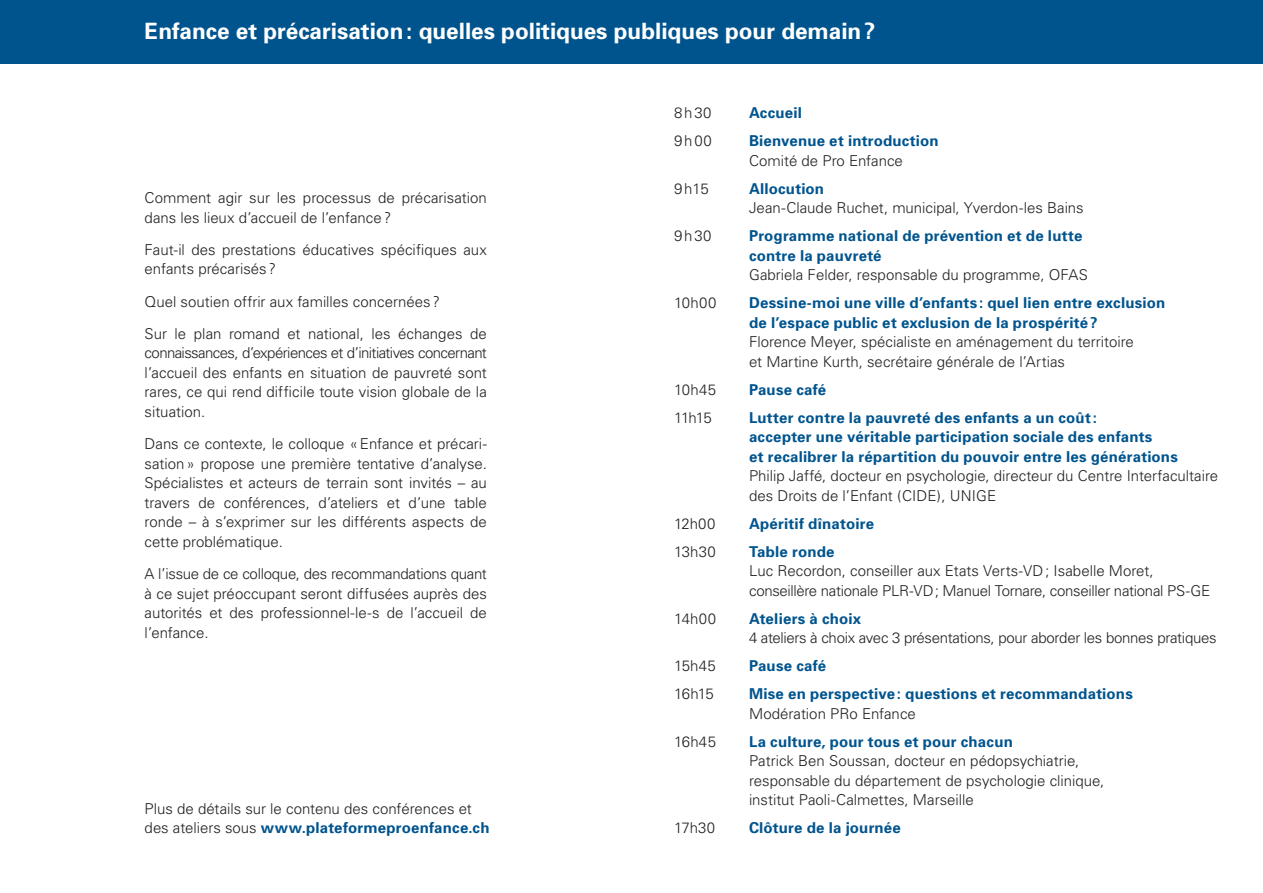
<style>
.page{position:relative;width:1263px;height:893px;background:#fff}
.page>*{position:absolute;margin:0;border:0;box-sizing:border-box;transform-origin:0 0}
.t1{font:700 22.5px "Univers";color:#fff}
.t2{font:300 15px/19.5px "Univers";color:#231f20}
.t3{font:700 15px/19.5px "Univers";letter-spacing:.015em;color:#00548e}
.t4{font:300 15px/19.5px "Univers";letter-spacing:-.02em;color:#231f20}
.s1{font-weight:700;color:#00548e}
.s2{font-weight:300;color:#231f20}
</style>
<div class="page">
<div style="left:0;top:0;width:1263px;height:64px;background:#00548e"></div>
<p class="t1" style="left:145px;top:18px;width:732px">Enfance et précarisation: quelles politiques publiques pour demain?</p>
<p class="t2" style="left:145px;top:188px;width:344px">Comment agir sur les processus de précarisation dans les lieux d’accueil de l’enfance?</p>
<p class="t2" style="left:145px;top:240px;width:344px">Faut-il des prestations éducatives spécifiques aux enfants précarisés ?</p>
<p class="t2" style="left:145px;top:292px;width:297px">Quel soutien offrir aux familles concernées ?</p>
<p class="t2" style="left:145px;top:324px;width:344px;text-align:justify">Sur le plan romand et national, les échanges de connaissances, d’expériences et d’initiatives concernant l’accueil des enfants en situation de pauvreté sont rares, ce qui rend difficile toute vision globale de la situation.</p>
<p class="t2" style="left:145px;top:434px;width:344px;text-align:justify">Dans ce contexte, le colloque «Enfance et précari&shy;sation» propose une première tentative d’analyse.<br>Spécialistes et acteurs de terrain sont invités – au travers de conférences, d’ateliers et d’une table ronde – à s’exprimer sur les différents aspects de cette problématique.</p>
<p class="t2" style="left:145px;top:564px;width:344px;text-align:justify">A l’issue de ce colloque, des recommandations quant à ce sujet préoccupant seront diffusées auprès des autorités et des professionnel-le-s de l’accueil de l’enfance.</p>
<p class="t2" style="left:145px;top:799px;width:346px">Plus de détails sur le contenu des conférences et des ateliers sous <span class="s1">www.plateformeproenfance.ch</span></p>
<p class="t2" style="left:674px;top:103px;width:39px">8h30</p>
<p class="t3" style="left:749px;top:103px;width:55px">Accueil</p>
<p class="t2" style="left:674px;top:131px;width:39px">9h00</p>
<p class="t3" style="left:749px;top:131px;width:191px">Bienvenue et introduction<br><span class="s2">Comité de Pro Enfance</span></p>
<p class="t2" style="left:674px;top:179px;width:36px">9h15</p>
<p class="t2" style="left:749px;top:179px;width:336px"><span class="s1">Allocution<br></span>Jean-Claude Ruchet, municipal, Yverdon-les Bains</p>
<p class="t2" style="left:674px;top:226px;width:39px">9h30</p>
<p class="t3" style="left:749px;top:226px;width:340px">Programme national de prévention et de lutte contre la pauvreté<br><span class="s2">Gabriela Felder, responsable du programme, OFAS</span></p>
<p class="t2" style="left:674px;top:293px;width:44px">10h00</p>
<p class="t3" style="left:749px;top:293px;width:418px">Dessine-moi une ville d’enfants: quel lien entre exclusion de l’espace public et exclusion de la prospérité?<br><span class="s2">Florence Meyer, spécialiste en aménagement du territoire<br>et Martine Kurth, secrétaire générale de l’Artias</span></p>
<p class="t2" style="left:674px;top:380px;width:44px">10h45</p>
<p class="t3" style="left:749px;top:380px;width:79px">Pause café</p>
<p class="t2" style="left:674px;top:408px;width:39px">11h15</p>
<p class="t3" style="left:749px;top:408px;width:471px">Lutter contre la pauvreté des enfants a un coût:<br>accepter une véritable participation sociale des enfants<br>et recalibrer la répartition du pouvoir entre les générations<br><span class="s2">Philip Jaffé, docteur en psychologie, directeur du Centre Interfacultaire des Droits de l’Enfant (CIDE), UNIGE</span></p>
<p class="t2" style="left:674px;top:514px;width:43px">12h00</p>
<p class="t3" style="left:749px;top:514px;width:127px">Apéritif dînatoire</p>
<p class="t2" style="left:674px;top:542px;width:43px">13h30</p>
<p class="t2" style="left:749px;top:542px;width:463px"><span class="s1">Table ronde<br></span>Luc Recordon, conseiller aux Etats Verts-VD; Isabelle Moret, conseillère nationale PLR-VD; Manuel Tornare, conseiller national PS-GE</p>
<p class="t2" style="left:674px;top:609px;width:43px">14h00</p>
<p class="t4" style="left:749px;top:609px;width:469px"><span class="s1">Ateliers à choix<br></span>4 ateliers à choix avec 3 présentations, pour aborder les bonnes pratiques</p>
<p class="t2" style="left:674px;top:656px;width:43px">15h45</p>
<p class="t3" style="left:749px;top:656px;width:79px">Pause café</p>
<p class="t2" style="left:674px;top:684px;width:41px">16h15</p>
<p class="t3" style="left:749px;top:684px;width:385px">Mise en perspective: questions et recommandations<br><span class="s2">Modération PRo Enfance</span></p>
<p class="t2" style="left:674px;top:732px;width:44px">16h45</p>
<p class="t2" style="left:749px;top:732px;width:357px"><span class="s1">La culture, pour tous et pour chacun<br></span>Patrick Ben Soussan, docteur en pédopsychiatrie, responsable du département de psychologie clinique, institut Paoli-Calmettes, Marseille</p>
<p class="t2" style="left:674px;top:818px;width:43px">17h30</p>
<p class="t3" style="left:749px;top:818px;width:153px">Clôture de la journée</p>
</div>
